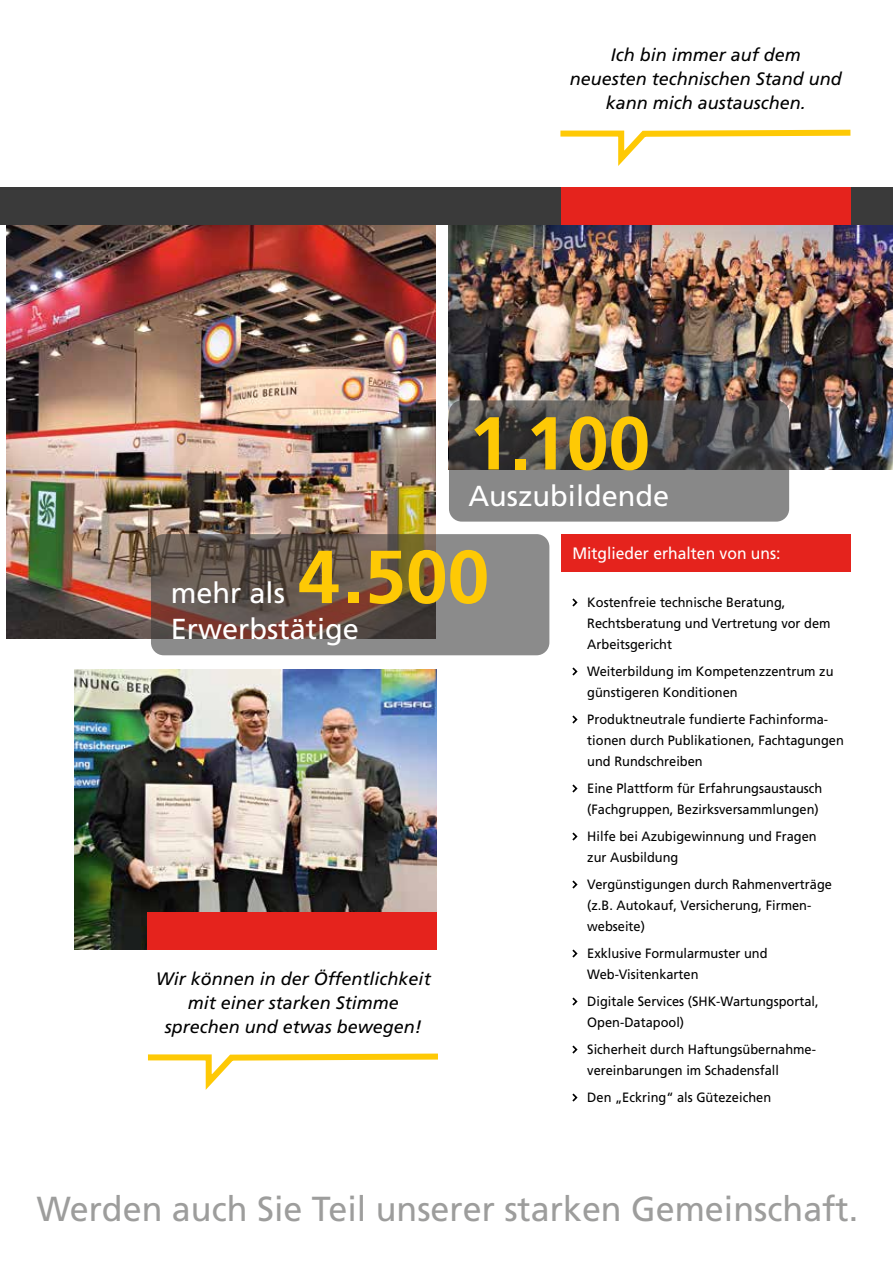
<style>
.page{position:relative;width:893px;height:1263px;background:#fff}
.page>*{position:absolute;margin:0;border:0;box-sizing:border-box;transform-origin:0 0}
.t1{font:700 74.85px "Frutiger";color:#fec905}
.t2{font:34.8px "Frutiger";color:#9d9d9c}
.t3{font:28.95px "Frutiger";color:#fff}
.t4{font:italic 18px/24px "Frutiger";color:#000;text-align:center}
.t5{font:16.5px "Frutiger";color:#fff;scale:.95 1}
.t6{font:13.5px/21px "Frutiger";color:#000;scale:.95 1}
</style>
<div class="page">
<img style="left:449px;top:225px;width:444px;height:244px">
<img style="left:6px;top:225px;width:430px;height:414px">
<img style="left:74px;top:669px;width:363px;height:281px">
<div style="left:0;top:187px;width:893px;height:38px;background:#3a3a3a"></div>
<div style="left:561px;top:187px;width:289px;height:38px;background:#e5231d"></div>
<div style="left:148px;top:912px;width:289px;height:38px;background:#e5231d"></div>
<svg style="left:151px;top:534px;width:398px;height:121px;background:#72665f"></svg>
<svg style="left:449px;top:400px;width:340px;height:122px;background:#646363"></svg>
<div style="left:561px;top:534px;width:289px;height:38px;background:#e5231d"></div>
<svg style="left:560px;top:129px;width:291px;height:37px"></svg>
<svg style="left:148px;top:1053px;width:290px;height:37px"></svg>
<svg style="left:572px;top:598px;width:6px;height:9px"></svg>
<svg style="left:572px;top:667px;width:6px;height:9px"></svg>
<svg style="left:572px;top:715px;width:6px;height:9px"></svg>
<svg style="left:572px;top:784px;width:6px;height:9px"></svg>
<svg style="left:572px;top:832px;width:6px;height:9px"></svg>
<svg style="left:572px;top:880px;width:6px;height:9px"></svg>
<svg style="left:572px;top:949px;width:6px;height:9px"></svg>
<svg style="left:572px;top:997px;width:6px;height:9px"></svg>
<svg style="left:572px;top:1045px;width:6px;height:9px"></svg>
<svg style="left:572px;top:1093px;width:6px;height:9px"></svg>
<h3 class="t4" style="left:570px;top:43px;width:274px">Ich bin immer auf dem<br>neuesten technischen Stand und kann mich austauschen.</h3>
<h1 class="t1" style="left:468px;top:399px;width:183px">1.100</h1>
<h3 class="t3" style="left:468px;top:478px;width:202px">Auszubildende</h3>
<h1 class="t1" style="left:298px;top:533px;width:193px">4.500</h1>
<h3 class="t3" style="left:171px;top:612px;width:190px">Erwerbstätige</h3>
<h3 class="t3" style="left:171px;top:576px;width:116px">mehr als</h3>
<h3 class="t4" style="left:156px;top:967px;width:276px">Wir können in der Öffentlichkeit mit einer starken Stimme sprechen und etwas bewegen!</h3>
<p class="t5" style="left:572px;top:543px;width:221px">Mitglieder erhalten von uns:</p>
<p class="t6" style="left:587px;top:592px;width:258px">Kostenfreie technische Beratung,<br>Rechtsberatung und Vertretung vor dem<br>Arbeitsgericht</p>
<p class="t6" style="left:587px;top:661px;width:261px">Weiterbildung im Kompetenzzentrum zu günstigeren Konditionen</p>
<p class="t6" style="left:587px;top:709px;width:272px">Produktneutrale fundierte Fachinforma&shy;tionen durch Publikationen, Fachtagungen und Rundschreiben</p>
<p class="t6" style="left:587px;top:778px;width:249px">Eine Plattform für Erfahrungsaustausch (Fachgruppen, Bezirksversammlungen)</p>
<p class="t6" style="left:587px;top:826px;width:243px">Hilfe bei Azubigewinnung und Fragen zur Ausbildung</p>
<p class="t6" style="left:587px;top:874px;width:259px">Vergünstigungen durch Rahmenverträge (z.B. Autokauf, Versicherung, Firmen&shy;webseite)</p>
<p class="t6" style="left:587px;top:943px;width:191px">Exklusive Formularmuster und<br>Web-Visitenkarten</p>
<p class="t6" style="left:587px;top:991px;width:245px">Digitale Services (SHK-Wartungsportal,<br>Open-Datapool)</p>
<p class="t6" style="left:587px;top:1039px;width:242px">Sicherheit durch Haftungsübernahme&shy;vereinbarungen im Schadensfall</p>
<p class="t6" style="left:587px;top:1087px;width:195px">Den „Eckring“ als Gütezeichen</p>
<h2 class="t2" style="left:37px;top:1188px;width:823px">Werden auch Sie Teil unserer starken Gemeinschaft.</h2>
</div>
